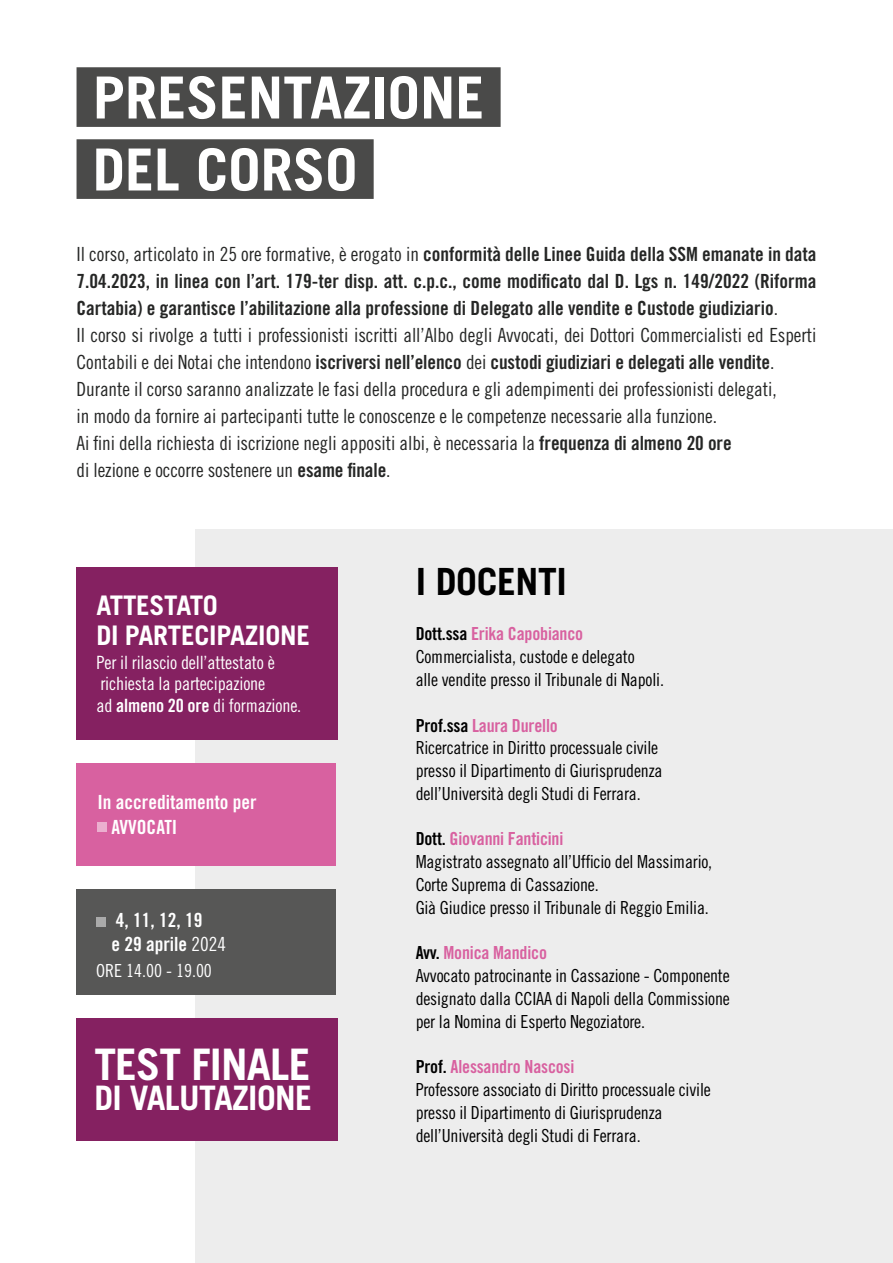
<style>
.page{position:relative;width:893px;height:1263px;background:#fff}
.page>*{position:absolute;margin:0;border:0;box-sizing:border-box;transform-origin:0 0}
.t1{font:700 58.05px/72px "Trade Gothic LT Std";color:#fff}
.t2{font:700 43.5px "Trade Gothic LT Std";letter-spacing:-.02em;color:#fff}
.t3{font:700 37.5px "Trade Gothic LT Std";letter-spacing:-.01em;color:#000}
.t4{font:700 33.75px "Trade Gothic LT Std";letter-spacing:-.02em;color:#fff}
.t5{font:700 27px/30px "Trade Gothic LT Std";letter-spacing:-.01em;color:#fff}
.t6{font:19.5px/27px "Trade Gothic LT Std Cn 18";letter-spacing:-.005em;color:#252625}
.t7{font:19.5px/27px "Trade Gothic LT Std Bd Cn 20";letter-spacing:-.005em;color:#252625;text-align:justify}
.t8{font:19.5px/23.4px "Trade Gothic LT Std Bd Cn 20";color:#fff}
.t9{font:18.3px/21.3px "Trade Gothic LT Std Cn 18";letter-spacing:-.01em;color:#fff}
.t10{font:18px/22.8px "Trade Gothic LT Std Cn 18";letter-spacing:-.01em;color:#000}
.t11{font:18px "Trade Gothic LT Std Bd Cn 20";letter-spacing:-.01em;color:#d861a0}
.t12{font:18px "Trade Gothic LT Std Cn 18";color:#fff}
.s1{font-family:"Trade Gothic LT Std Cn 18"}
.s2{font-family:"Trade Gothic LT Std Bd Cn 20"}
.s3{color:#000}
</style>
<div class="page">
<div style="left:196px;top:529px;width:697px;height:734px;background:#ededed"></div>
<div style="left:77px;top:67px;width:424px;height:60px;background:#4a4a49"></div>
<div style="left:77px;top:139px;width:297px;height:60px;background:#4a4a49"></div>
<div style="left:77px;top:568px;width:261px;height:172px;background:#852161"></div>
<div style="left:76px;top:1018px;width:262px;height:123px;background:#852161"></div>
<div style="left:77px;top:889px;width:259px;height:105px;background:#575756"></div>
<div style="left:96px;top:917px;width:10px;height:10px;background:#aaa"></div>
<div style="left:77px;top:763px;width:259px;height:102px;background:#d861a0"></div>
<div style="left:97px;top:822px;width:10px;height:10px;background:#ebafcf"></div>
<h1 class="t1" style="left:93px;top:61px;width:393px">PRESENTAZIONE<br>DEL CORSO</h1>
<p class="t7" style="left:77px;top:240px;width:741px"><span class="s1">Il corso, articolato in 25 ore formative, è erogato in</span> conformità delle Linee Guida della SSM emanate in data 7.04.2023, in linea con l’art. 179-ter disp. att. c.p.c., come modificato dal D. Lgs n. 149/2022 (Riforma Cartabia) e garantisce l’abilitazione alla professione di Delegato alle vendite e Custode giudiziario<span class="s1">.</span></p>
<p class="t6" style="left:77px;top:321px;width:741px">Il corso si rivolge a tutti i professionisti iscritti all’Albo degli Avvocati, dei Dottori Commercialisti ed Esperti</p>
<p class="t7" style="left:77px;top:348px;width:699px"><span class="s1">Contabili e dei Notai che intendono</span> iscriversi nell’elenco <span class="s1">dei</span> custodi giudiziari e delegati alle vendite<span class="s1">.</span></p>
<p class="t6" style="left:77px;top:375px;width:702px">Durante il corso saranno analizzate le fasi della procedura e gli adempimenti dei professionisti delegati, in modo da fornire ai partecipanti tutte le conoscenze e le competenze necessarie alla funzione.<br>Ai fini della richiesta di iscrizione negli appositi albi, è necessaria la <span class="s2">frequenza di almeno 20 ore<br></span>di lezione e occorre sostenere un <span class="s2">esame finale</span>.</p>
<h3 class="t5" style="left:97px;top:590px;width:215px">ATTESTATO<br>DI PARTECIPAZIONE</h3>
<p class="t9" style="left:97px;top:652px;width:206px">Per il rilascio dell’attestato è richiesta la partecipazione<br>ad <span class="s2">almeno 20 ore</span> di formazione.</p>
<p class="t8" style="left:112px;top:789px;width:146px;line-height:25.5px;text-indent:-14px">In accreditamento per<br>AVVOCATI</p>
<p class="t8" style="left:111px;top:908px;width:116px">4, 11, 12, 19<br>e 29 aprile <span class="s1">2024</span></p>
<p class="t12" style="left:96px;top:960px;width:117px">ORE 14.00 - 19.00</p>
<h2 class="t2" style="left:94px;top:1038px;width:218px">TEST FINALE</h2>
<h3 class="t4" style="left:94px;top:1077px;width:219px">DI VALUTAZIONE</h3>
<h3 class="t3" style="left:416px;top:558px;width:153px">I DOCENTI</h3>
<p class="t11" style="left:416px;top:623px;width:169px"><span class="s3">Dott.ssa</span> Erika Capobianco</p>
<p class="t10" style="left:416px;top:645px;width:250px">Commercialista, custode e delegato<br>alle vendite presso il Tribunale di Napoli.</p>
<p class="t11" style="left:416px;top:714px;width:144px"><span class="s3">Prof.ssa</span> Laura Durello</p>
<p class="t10" style="left:416px;top:736px;width:248px">Ricercatrice in Diritto processuale civile presso il Dipartimento di Giurisprudenza dell’Università degli Studi di Ferrara.</p>
<p class="t11" style="left:416px;top:828px;width:149px"><span class="s3">Dott.</span> Giovanni Fanticini</p>
<p class="t10" style="left:416px;top:850px;width:298px">Magistrato assegnato all’Ufficio del Massimario,<br>Corte Suprema di Cassazione.<br>Già Giudice presso il Tribunale di Reggio Emilia.</p>
<p class="t11" style="left:416px;top:942px;width:133px"><span class="s3">Avv.</span> Monica Mandico</p>
<p class="t10" style="left:416px;top:964px;width:316px;text-align:justify">Avvocato patrocinante in Cassazione - Componente designato dalla CCIAA di Napoli della Commissione per la Nomina di Esperto Negoziatore.</p>
<p class="t11" style="left:416px;top:1056px;width:160px"><span class="s3">Prof.</span> Alessandro Nascosi</p>
<p class="t10" style="left:416px;top:1078px;width:297px">Professore associato di Diritto processuale civile presso il Dipartimento di Giurisprudenza dell’Università degli Studi di Ferrara.</p>
</div>
